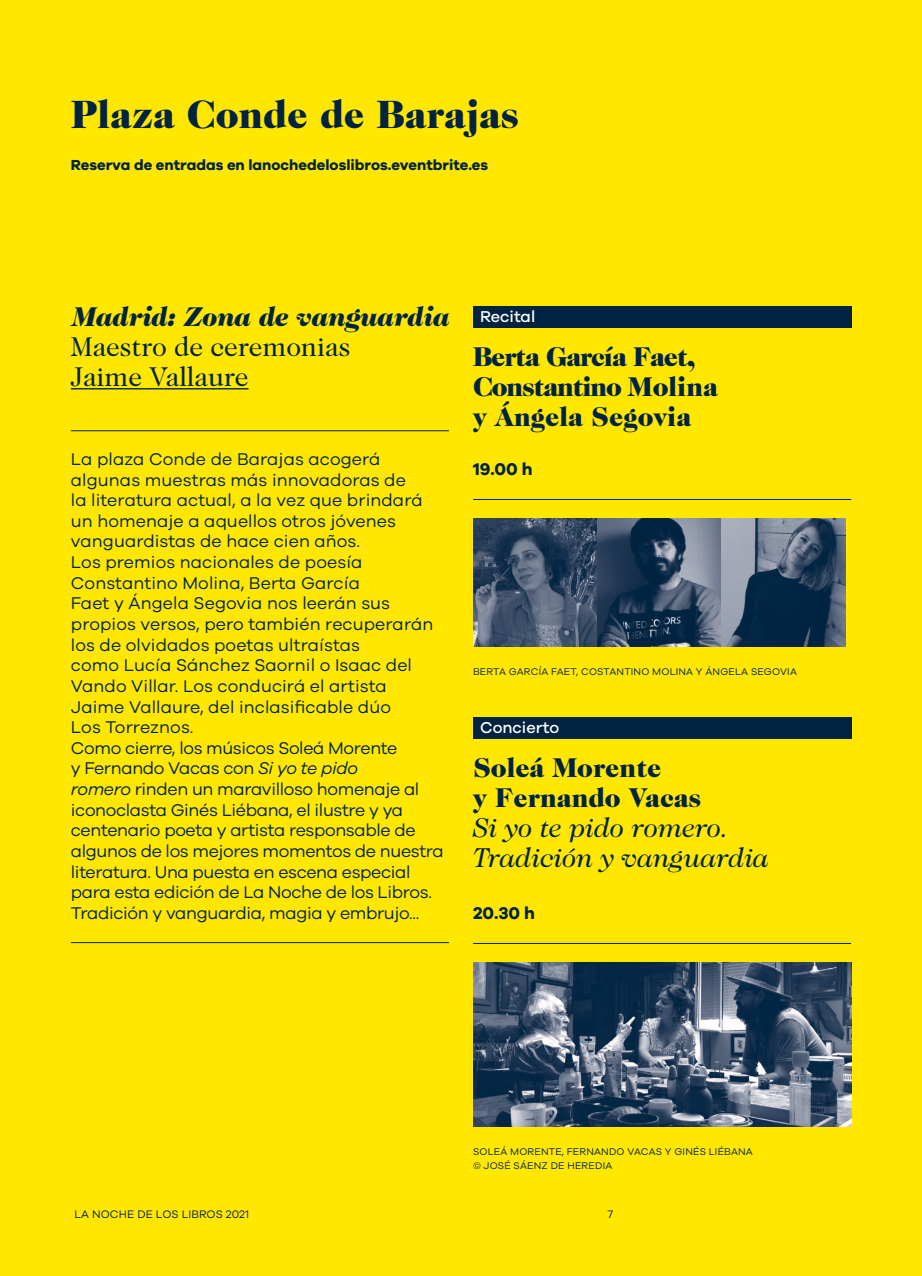
<style>
.page{position:relative;width:922px;height:1276px;background:#fff}
.page>*{position:absolute;margin:0;border:0;box-sizing:border-box;transform-origin:0 0}
.GENERAL_Cabeceras_N1{font:900 40px "Caslon 224 Std";color:#002340}
.ACTIVIDADES_Título_N{font:900 27.5px/30px "Caslon 224 Std";letter-spacing:-.04em;color:#002340}
.ACTIVIDADES_Título_N-2{font:italic 27.5px/30px "Caslon 224 Std";letter-spacing:-.005em;color:#002340}
.ACTIVIDADES_Título_N-3{font:27.5px/30px "Caslon 224 Std";letter-spacing:-.005em;color:#002340}
.ACTIVIDADES_Título_N-4{font:900 27.5px/30px "Caslon 224 Std";color:#002340}
.ACTIVIDADES_Título_N-5{font:italic 900 27.5px "Caslon 224 Std";letter-spacing:-.01em;color:#002340}
.ACTIVIDADES_Texto_Ba{font:17.5px/20.5px "Galano Grotesque";letter-spacing:.005em;color:#002340}
.ACTIVIDADES_21_Hora{font:700 17.5px "Galano Grotesque";color:#002340}
.ACTIVIDADES_Listón{font:500 16.25px "Galano Grotesque";color:#fff}
.t1{font:700 15px "Galano Grotesque";color:#002340}
.t2{font:11.25px "Galano Grotesque";letter-spacing:.01em;color:#002340}
.ACTIVIDADES_Pie{font:10px/13.8px "Galano Grotesque";letter-spacing:.02em;color:#002340}
.s1{font-style:italic}
</style>
<div class="page">
<div style="left:0;top:0;width:921px;height:1276px;background:#ffe700"></div>
<hr style="left:71px;top:388px;width:177px;height:1px;background:#002340">
<hr style="left:71px;top:430px;width:378px;height:1px;background:#002340">
<hr style="left:71px;top:942px;width:378px;height:1px;background:#002340">
<div style="left:473px;top:305px;width:377px;height:22px;background:#002340"></div>
<hr style="left:473px;top:499px;width:377px;height:1px;background:#002340">
<div style="left:473px;top:717px;width:377px;height:22px;background:#002340"></div>
<hr style="left:473px;top:943px;width:377px;height:1px;background:#002340">
<img style="left:473px;top:519px;width:372px;height:128px">
<img style="left:473px;top:962px;width:377px;height:164px">
<p class="GENERAL_Cabeceras_N1" style="left:71px;top:91px;width:449px">Plaza Conde de Barajas</p>
<p class="t1" style="left:71px;top:155px;width:419px">Reserva de entradas en lanochedeloslibros.eventbrite.es</p>
<p class="ACTIVIDADES_Título_N-5" style="left:71px;top:300px;width:379px">Madrid: Zona de vanguardia</p>
<p class="ACTIVIDADES_Título_N-3" style="left:71px;top:331px;width:281px">Maestro de ceremonias<br>Jaime Vallaure</p>
<p class="ACTIVIDADES_Texto_Ba" style="left:71px;top:448px;width:374px">La plaza Conde de Barajas acogerá algunas muestras más innovadoras de<br>la literatura actual, a la vez que brindará un homenaje a aquellos otros jóvenes vanguardistas de hace cien años.<br>Los premios nacionales de poesía Constantino Molina, Berta García<br>Faet y Ángela Segovia nos leerán sus propios versos, pero también recuperarán los de olvidados poetas ultraístas<br>como Lucía Sánchez Saornil o Isaac del Vando Villar. Los conducirá el artista Jaime Vallaure, del inclasificable dúo<br>Los Torreznos.<br>Como cierre, los músicos Soleá Morente<br>y Fernando Vacas con <span class="s1">Si yo te pido<br>romero</span> rinden un maravilloso homenaje al iconoclasta Ginés Liébana, el ilustre y ya centenario poeta y artista responsable de algunos de los mejores momentos de nuestra literatura. Una puesta en escena especial para esta edición de La Noche de los Libros.<br>Tradición y vanguardia, magia y embrujo...</p>
<p class="ACTIVIDADES_Listón" style="left:480px;top:306px;width:57px">Recital</p>
<p class="ACTIVIDADES_Título_N" style="left:473px;top:341px;width:246px">Berta García Faet,<br>Constantino Molina y Ángela Segovia</p>
<p class="ACTIVIDADES_21_Hora" style="left:473px;top:458px;width:61px">19.00 h</p>
<p class="ACTIVIDADES_Pie" style="left:473px;top:664px;width:325px">BERTA GARCÍA FAET, COSTANTINO MOLINA Y ÁNGELA SEGOVIA</p>
<p class="ACTIVIDADES_Listón" style="left:480px;top:718px;width:81px">Concierto</p>
<p class="ACTIVIDADES_Título_N-4" style="left:473px;top:753px;width:230px">Soleá Morente<br>y Fernando Vacas</p>
<p class="ACTIVIDADES_Título_N-2" style="left:473px;top:813px;width:298px">Si yo te pido romero.<br>Tradición y vanguardia</p>
<p class="ACTIVIDADES_21_Hora" style="left:473px;top:902px;width:64px">20.30 h</p>
<p class="ACTIVIDADES_Pie" style="left:473px;top:1144px;width:281px">SOLEÁ MORENTE, FERNANDO VACAS Y GINÉS LIÉBANA © JOSÉ SÁENZ DE HEREDIA</p>
<p class="t2" style="left:74px;top:1207px;width:176px">LA NOCHE DE LOS LIBROS 2021</p>
<p class="t2" style="left:607px;top:1207px;width:7px">7</p>
</div>
